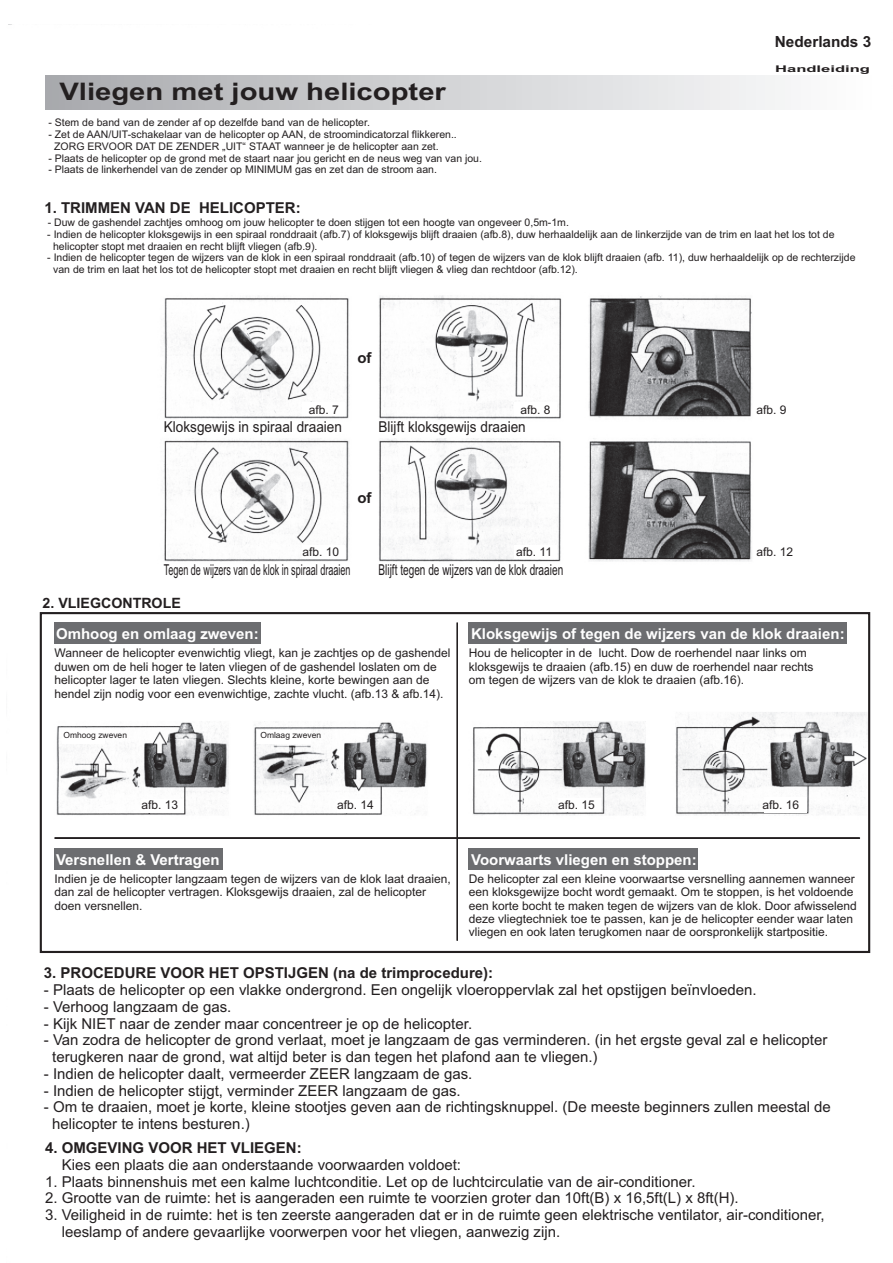
<style>
.page{position:relative;width:893px;height:1263px;background:#fff}
.page>*{position:absolute;margin:0;border:0;box-sizing:border-box;transform-origin:0 0}
.t1{font:700 24.15px "Arial";color:#231f20;scale:1.21 1}
.t2{font:700 15.3px "Arial";color:#231f20}
.t3{font:15px/16.8px "Arial";color:#231f20}
.t4{font:700 15px "Arial";color:#fff}
.t5{font:700 15px "Arial";color:#231f20}
.t6{font:15px "Arial";color:#231f20;scale:.91 1}
.t7{font:15px "Arial";color:#231f20;scale:.6 1}
.t8{font:15px "Arial";color:#231f20;scale:.67 1}
.t9{font:700 14.25px "Arial";color:#231f20}
.t10{font:12px/13.4px "Arial";color:#231f20}
.t11{font:10.5px/11.7px "Arial";color:#231f20}
.t12{font:700 9.15px "Arial";color:#231f20;scale:1.8 1}
.t13{font:8.4px "Arial";color:#231f20}
</style>
<div class="page">
<img style="left:39px;top:75px;width:832px;height:878px">
<div style="left:45px;top:76px;width:827px;height:34px;background:linear-gradient(to right,#a9aaae,#feffff)"></div>
<div style="left:40px;top:612px;width:830px;height:341px;border:2px solid #231f20"></div>
<svg style="left:54px;top:622px;width:806px;height:319px"></svg>
<div style="left:54px;top:622px;width:207px;height:22px;background:#6c6d70"></div>
<div style="left:468px;top:622px;width:379px;height:22px;background:#6c6d70"></div>
<div style="left:468px;top:848px;width:230px;height:22px;background:#6c6d70"></div>
<div style="left:54px;top:848px;width:169px;height:22px;background:#6c6d70"></div>
<div style="left:763px;top:799px;width:43px;height:13px;background:#fff"></div>
<div style="left:763px;top:797px;width:43px;height:14px;background:#fff"></div>
<div style="left:558px;top:798px;width:43px;height:14px;background:#fff"></div>
<div style="left:337px;top:799px;width:43px;height:14px;background:#fff"></div>
<div style="left:141px;top:799px;width:42px;height:14px;background:#fff"></div>
<div style="left:257px;top:730px;width:53px;height:14px;background:#fff"></div>
<div style="left:62px;top:730px;width:43px;height:14px;background:#fff"></div>
<div style="left:514px;top:545px;width:43px;height:14px;background:#fff"></div>
<div style="left:302px;top:545px;width:43px;height:14px;background:#fff"></div>
<div style="left:514px;top:402px;width:43px;height:14px;background:#fff"></div>
<div style="left:302px;top:402px;width:43px;height:14px;background:#fff"></div>
<p class="t2" style="left:775px;top:36px;width:98px">Nederlands 3</p>
<p class="t12" style="left:775px;top:65px;width:54px">Handleiding</p>
<h1 class="t1" style="left:59px;top:83px;width:321px">Vliegen met jouw helicopter</h1>
<p class="t11" style="left:48px;top:118px;width:323px">- Stem de band van de zender af op dezelfde band van de helicopter.</p>
<p class="t11" style="left:54px;top:130px;width:404px;text-indent:-6px">- Zet de AAN/UIT-schakelaar van de helicopter op AAN, de stroomindicatorzal flikkeren..<br>ZORG ERVOOR DAT DE ZENDER „UIT“ STAAT wanneer je de helicopter aan zet.</p>
<p class="t11" style="left:48px;top:153px;width:435px">- Plaats de helicopter op de grond met de staart naar jou gericht en de neus weg van van jou.</p>
<p class="t11" style="left:48px;top:165px;width:390px">- Plaats de linkerhendel van de zender op MINIMUM gas en zet dan de stroom aan.</p>
<p class="t5" style="left:44px;top:203px;width:258px">1. TRIMMEN VAN DE HELICOPTER:</p>
<p class="t11" style="left:48px;top:218px;width:523px">- Duw de gashendel zachtjes omhoog om jouw helicopter te doen stijgen tot een hoogte van ongeveer 0,5m-1m.</p>
<p class="t11" style="left:53px;top:229px;width:783px;text-indent:-6px">- Indien de helicopter kloksgewijs in een spiraal ronddraait (afb.7) of kloksgewijs blijft draaien (afb.8), duw herhaaldelijk aan de linkerzijde van de trim en laat het los tot de helicopter stopt met draaien en recht blijft vliegen (afb.9).</p>
<p class="t11" style="left:53px;top:253px;width:804px;text-indent:-6px">- Indien de helicopter tegen de wijzers van de klok in een spiraal ronddraait (afb.10) of tegen de wijzers van de klok blijft draaien (afb. 11), duw herhaaldelijk op de rechterzijde van de trim en laat het los tot de helicopter stopt met draaien en recht blijft vliegen &amp; vlieg dan rechtdoor (afb.12).</p>
<p class="t5" style="left:357px;top:352px;width:16px">of</p>
<p class="t10" style="left:309px;top:404px;width:32px">afb. 7</p>
<p class="t10" style="left:521px;top:404px;width:32px">afb. 8</p>
<p class="t6" style="left:164px;top:421px;width:197px">Kloksgewijs in spiraal draaien</p>
<p class="t6" style="left:379px;top:421px;width:163px">Blijft kloksgewijs draaien</p>
<p class="t5" style="left:357px;top:492px;width:16px">of</p>
<p class="t10" style="left:302px;top:546px;width:38px">afb. 10</p>
<p class="t10" style="left:516px;top:546px;width:37px">afb. 11</p>
<p class="t7" style="left:164px;top:564px;width:313px">Tegen de wijzers van de klok in spiraal draaien</p>
<p class="t9" style="left:43px;top:598px;width:140px">2. VLIEGCONTROLE</p>
<p class="t8" style="left:379px;top:564px;width:277px">Blijft tegen de wijzers van de klok draaien</p>
<p class="t10" style="left:756px;top:404px;width:32px">afb. 9</p>
<p class="t10" style="left:756px;top:546px;width:38px">afb. 12</p>
<p class="t4" style="left:56px;top:628px;width:204px">Omhoog en omlaag zweven:</p>
<p class="t4" style="left:471px;top:628px;width:375px">Kloksgewijs of tegen de wijzers van de klok draaien:</p>
<p class="t10" style="left:55px;top:648px;width:397px">Wanneer de helicopter evenwichtig vliegt, kan je zachtjes op de gashendel duwen om de heli hoger te laten vliegen of de gashendel loslaten om de helicopter lager te laten vliegen. Slechts kleine, korte bewingen aan de hendel zijn nodig voor een evenwichtige, zachte vlucht. (afb.13 &amp; afb.14).</p>
<p class="t10" style="left:469px;top:648px;width:346px">Hou de helicopter in de lucht. Dow de roerhendel naar links om kloksgewijs te draaien (afb.15) en duw de roerhendel naar rechts om tegen de wijzers van de klok te draaien (afb.16).</p>
<p class="t13" style="left:64px;top:732px;width:65px">Omhoog zweven</p>
<p class="t13" style="left:260px;top:732px;width:62px">Omlaag zweven</p>
<p class="t10" style="left:142px;top:799px;width:38px">afb. 13</p>
<p class="t10" style="left:337px;top:799px;width:38px">afb. 14</p>
<p class="t10" style="left:558px;top:799px;width:38px">afb. 15</p>
<p class="t10" style="left:762px;top:799px;width:38px">afb. 16</p>
<p class="t4" style="left:56px;top:854px;width:165px">Versnellen &amp; Vertragen</p>
<p class="t4" style="left:471px;top:854px;width:227px">Voorwaarts vliegen en stoppen:</p>
<p class="t10" style="left:55px;top:873px;width:398px">Indien je de helicopter langzaam tegen de wijzers van de klok laat draaien, dan zal de helicopter vertragen. Kloksgewijs draaien, zal de helicopter doen versnellen.</p>
<p class="t10" style="left:469px;top:873px;width:390px">De helicopter zal een kleine voorwaartse versnelling aannemen wanneer een kloksgewijze bocht wordt gemaakt. Om te stoppen, is het voldoende een korte bocht te maken tegen de wijzers van de klok. Door afwisselend deze vliegtechniek toe te passen, kan je de helicopter eender waar laten vliegen en ook laten terugkomen naar de oorspronkelijk startpositie.</p>
<p class="t5" style="left:44px;top:967px;width:451px">3. PROCEDURE VOOR HET OPSTIJGEN (na de trimprocedure):</p>
<p class="t3" style="left:44px;top:983px;width:714px">- Plaats de helicopter op een vlakke ondergrond. Een ongelijk vloeroppervlak zal het opstijgen beïnvloeden.</p>
<p class="t3" style="left:44px;top:999px;width:189px">- Verhoog langzaam de gas.</p>
<p class="t3" style="left:44px;top:1016px;width:430px">- Kijk NIET naar de zender maar concentreer je op de helicopter.</p>
<p class="t3" style="left:52px;top:1033px;width:777px;text-indent:-8px">- Van zodra de helicopter de grond verlaat, moet je langzaam de gas verminderen. (in het ergste geval zal e helicopter terugkeren naar de grond, wat altijd beter is dan tegen het plafond aan te vliegen.)</p>
<p class="t3" style="left:44px;top:1066px;width:430px">- Indien de helicopter daalt, vermeerder ZEER langzaam de gas.</p>
<p class="t3" style="left:44px;top:1083px;width:418px">- Indien de helicopter stijgt, verminder ZEER langzaam de gas.</p>
<p class="t3" style="left:52px;top:1100px;width:780px;text-indent:-8px">- Om te draaien, moet je korte, kleine stootjes geven aan de richtingsknuppel. (De meeste beginners zullen meestal de helicopter te intens besturen.)</p>
<p class="t5" style="left:45px;top:1142px;width:258px">4. OMGEVING VOOR HET VLIEGEN:</p>
<p class="t3" style="left:62px;top:1158px;width:401px">Kies een plaats die aan onderstaande voorwaarden voldoet:</p>
<p class="t3" style="left:45px;top:1174px;width:652px">1. Plaats binnenshuis met een kalme luchtconditie. Let op de luchtcirculatie van de air-conditioner.</p>
<p class="t3" style="left:45px;top:1191px;width:695px">2. Grootte van de ruimte: het is aangeraden een ruimte te voorzien groter dan 10ft(B) x 16,5ft(L) x 8ft(H).</p>
<p class="t3" style="left:62px;top:1208px;width:764px;text-indent:-17px">3. Veiligheid in de ruimte: het is ten zeerste aangeraden dat er in de ruimte geen elektrische ventilator, air-conditioner, leeslamp of andere gevaarlijke voorwerpen voor het vliegen, aanwezig zijn.</p>
</div>
